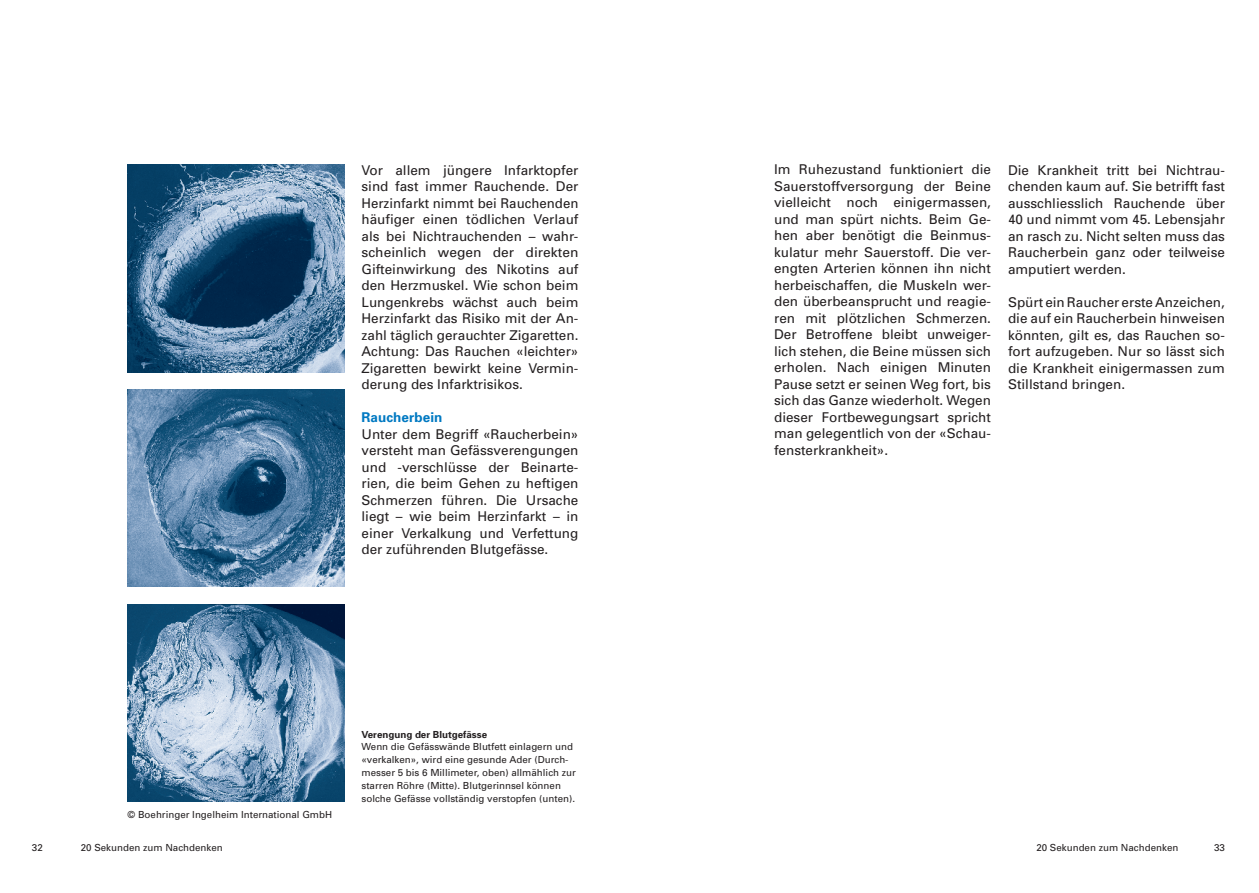
<style>
.page{position:relative;width:1259px;height:893px;background:#fff}
.page>*{position:absolute;margin:0;border:0;box-sizing:border-box;transform-origin:0 0}
.t1{font:13.5px/16.5px "Univers";color:#231f20;text-align:justify}
.t2{font:700 13.5px "Univers";letter-spacing:.005em;color:#0079c2}
.t3{font:9.75px/12.8px "Univers";color:#231f20}
.t4{font:700 9.75px "Univers";color:#231f20}
</style>
<div class="page">
<img style="left:128px;top:164px;width:216px;height:209px">
<img style="left:127px;top:389px;width:217px;height:198px">
<img style="left:128px;top:604px;width:216px;height:198px">
<p class="t1" style="left:361px;top:161px;width:218px">Vor allem jüngere Infarktopfer sind fast immer Rauchende. Der Herzinfarkt nimmt bei Rauchenden häufiger einen tödlichen Verlauf als bei Nichtrauchenden – wahr&shy;scheinlich wegen der direkten Gifteinwirkung des Nikotins auf den Herzmuskel. Wie schon beim Lungenkrebs wächst auch beim Herzinfarkt das Risiko mit der An&shy;zahl täglich gerauchter Zigaretten.<br>Achtung: Das Rauchen «leichter» Zigaretten bewirkt keine Vermin&shy;derung des Infarktrisikos.</p>
<p class="t2" style="left:361px;top:409px;width:82px">Raucherbein</p>
<p class="t1" style="left:361px;top:425px;width:218px">Unter dem Begriff «Raucherbein» versteht man Gefässverengungen und -verschlüsse der Beinarte&shy;rien, die beim Gehen zu heftigen Schmerzen führen. Die Ursache liegt – wie beim Herzinfarkt – in einer Verkalkung und Verfettung der zuführenden Blutgefässe.</p>
<p class="t3" style="left:128px;top:808px;width:206px">© Boehringer Ingelheim International GmbH</p>
<p class="t4" style="left:361px;top:728px;width:127px">Verengung der Blutgefässe</p>
<p class="t3" style="left:361px;top:740px;width:216px">Wenn die Gefässwände Blutfett einlagern und «verkalken», wird eine gesunde Ader (Durch&shy;messer 5 bis 6 Millimeter, oben) allmählich zur starren Röhre (Mitte). Blutgerinnsel können solche Gefässe vollständig verstopfen (unten).</p>
<p class="t1" style="left:774px;top:161px;width:218px">Im Ruhezustand funktioniert die Sauerstoffversorgung der Beine vielleicht noch einigermassen, und man spürt nichts. Beim Ge&shy;hen aber benötigt die Beinmus&shy;kulatur mehr Sauerstoff. Die ver&shy;engten Arterien können ihn nicht herbeischaffen, die Muskeln wer&shy;den überbeansprucht und reagie&shy;ren mit plötzlichen Schmerzen.<br>Der Betroffene bleibt unweiger&shy;lich stehen, die Beine müssen sich erholen. Nach einigen Minuten Pause setzt er seinen Weg fort, bis sich das Ganze wiederholt. Wegen dieser Fortbewegungsart spricht man gelegentlich von der «Schau&shy;fensterkrankheit».</p>
<p class="t1" style="left:1008px;top:161px;width:218px">Die Krankheit tritt bei Nichtrau&shy;chenden kaum auf. Sie betrifft fast ausschliesslich Rauchende über 40 und nimmt vom 45. Lebensjahr an rasch zu. Nicht selten muss das Raucherbein ganz oder teilweise amputiert werden.</p>
<p class="t1" style="left:1008px;top:293px;width:218px">Spürt ein Raucher erste Anzeichen, die auf ein Raucherbein hinweisen könnten, gilt es, das Rauchen so&shy;fort aufzugeben. Nur so lässt sich die Krankheit einigermassen zum Stillstand bringen.</p>
<p class="t3" style="left:32px;top:841px;width:12px">32</p>
<p class="t3" style="left:81px;top:841px;width:143px">20 Sekunden zum Nachdenken</p>
<p class="t3" style="left:1036px;top:841px;width:143px">20 Sekunden zum Nachdenken</p>
<p class="t3" style="left:1214px;top:841px;width:12px">33</p>
</div>
